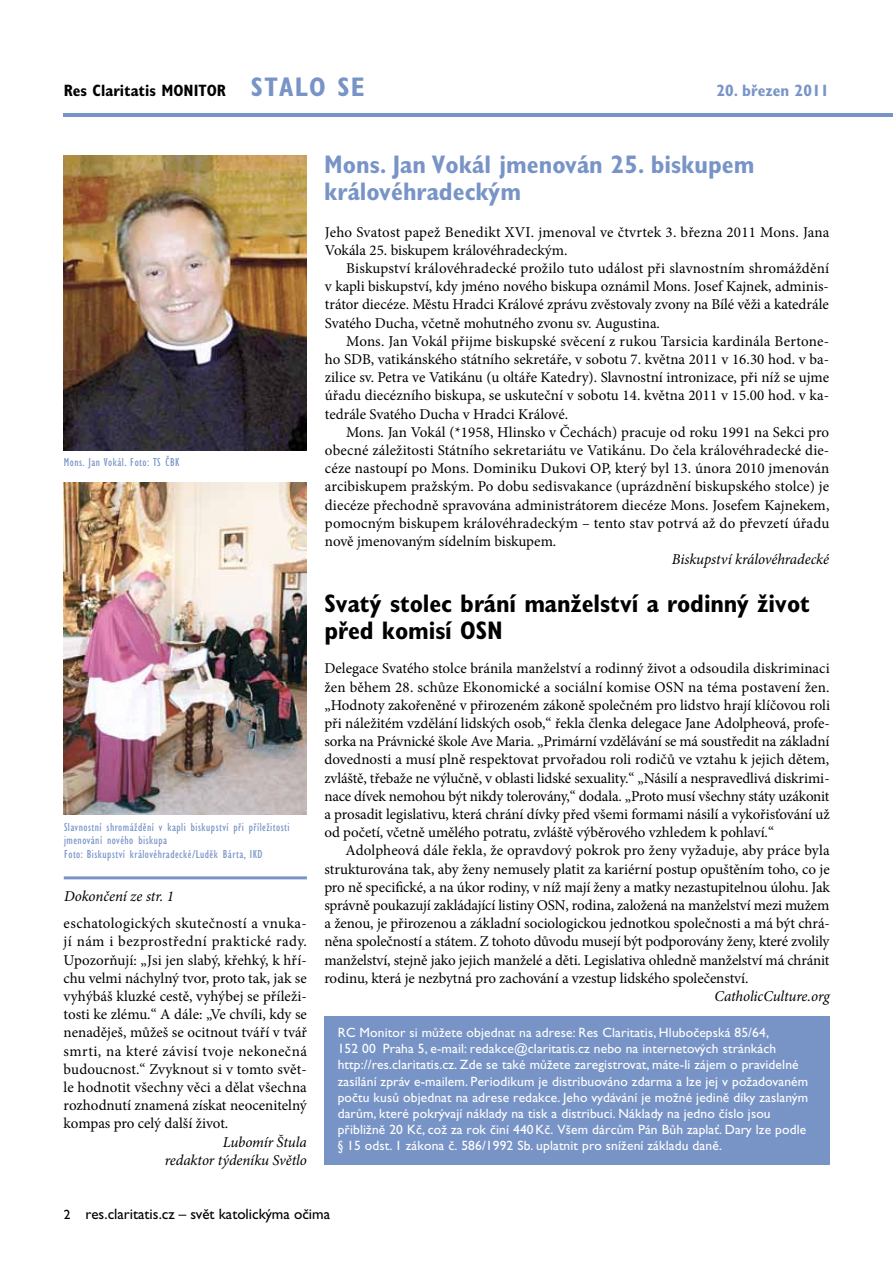
<style>
.page{position:relative;width:893px;height:1263px;background:#fff}
.page>*{position:absolute;margin:0;border:0;box-sizing:border-box;transform-origin:0 0}
.t1{font:700 condensed 25.5px/27px "Gill Sans Std";letter-spacing:-.005em;color:#000}
.t2{font:700 condensed 25.5px/27px "Gill Sans Std";color:#7894c7}
.t3{font:700 condensed 16.5px "Gill Sans Std";color:#000}
.t4{font:700 condensed 16.5px "Gill Sans Std";color:#7894c7}
.t5{font:15px/18.1px "Minion Pro";color:#000;text-align:justify}
.t6{font:italic 15px/18.1px "Minion Pro";letter-spacing:-.01em;color:#000;text-align:right}
.t7{font:15px "Gill Sans Std";color:#000}
.t8{font:13.5px/16.2px "Gill Sans Std";letter-spacing:.01em;color:#fff}
.t9{font:condensed 12px/13.5px "Gill Sans Std";letter-spacing:.04em;color:#7894c7}
.s1{font-size:27px;color:#7894c7}
.s2{font-size:13.5px}
</style>
<div class="page">
<hr style="left:64px;top:113px;width:829px;height:4px;background:#7894c7">
<div style="left:325px;top:1016px;width:505px;height:149px;background:#7894c7"></div>
<img style="left:63px;top:155px;width:244px;height:295px">
<hr style="left:64px;top:876px;width:243px;height:3px;background:#7894c7">
<img style="left:64px;top:483px;width:243px;height:332px">
<p class="t3" style="left:64px;top:81px;width:302px">Res Claritatis MONITOR <span class="s1">sta lo se</span></p>
<p class="t4" style="left:717px;top:81px;width:114px">20. březen 2011</p>
<p class="t9" style="left:64px;top:455px;width:117px">Mons. Jan Vokál. Foto: TS ČBK</p>
<p class="t9" style="left:64px;top:820px;width:227px">Slavnostní shromáždění v kapli biskupství při příležitosti jmenování nového biskupa<br>Foto: Biskupství královéhradecké/Luděk Bárta, IKD</p>
<p class="t6" style="left:64px;top:887px;width:111px">Dokončení ze str. 1</p>
<p class="t5" style="left:64px;top:914px;width:245px">eschatologických skutečností a vnuka&shy;jí nám i bezprostřední praktické rady.<br>Upozorňují: „Jsi jen slabý, křehký, k hří&shy;chu velmi náchylný tvor, proto tak, jak se vyhýbáš kluzké cestě, vyhýbej se příleži&shy;tosti ke zlému.“ A dále: „Ve chvíli, kdy se nenaděješ, můžeš se ocitnout tváří v tvář smrti, na které závisí tvoje nekonečná budoucnost.“ Zvyknout si v tomto svět&shy;le hodnotit všechny věci a dělat všechna rozhodnutí znamená získat neocenitelný kompas pro celý další život.</p>
<p class="t6" style="left:165px;top:1133px;width:144px">Lubomír Štula<br>redaktor týdeníku Světlo</p>
<h1 class="t2" style="left:324px;top:151px;width:432px">Mons. Jan Vokál jmenován 25. biskupem královéhradeckým</h1>
<p class="t5" style="left:325px;top:223px;width:506px">Jeho Svatost papež Benedikt XVI. jmenoval ve čtvrtek 3. března 2011 Mons. Jana<br>Vokála 25. biskupem královéhradeckým.</p>
<p class="t5" style="left:325px;top:259px;width:506px;text-indent:21px">Biskupství královéhradecké prožilo tuto událost při slavnostním shromáždění v kapli biskupství, kdy jméno nového biskupa oznámil Mons. Josef Kajnek, adminis&shy;trátor diecéze. Městu Hradci Králové zprávu zvěstovaly zvony na Bílé věži a katedrále Svatého Ducha, včetně mohutného zvonu sv. Augustina.</p>
<p class="t5" style="left:325px;top:332px;width:506px;text-indent:21px">Mons. Jan Vokál přijme biskupské svěcení z rukou Tarsicia kardinála Bertone&shy;ho SDB, vatikánského státního sekretáře, v sobotu 7. května 2011 v 16.30 hod. v ba&shy;zilice sv. Petra ve Vatikánu (u oltáře Katedry). Slavnostní intronizace, při níž se ujme úřadu diecézního biskupa, se uskuteční v sobotu 14. května 2011 v 15.00 hod. v ka&shy;tedrále Svatého Ducha v Hradci Králové.</p>
<p class="t5" style="left:325px;top:423px;width:506px;text-indent:21px">Mons. Jan Vokál (*1958, Hlinsko v Čechách) pracuje od roku 1991 na Sekci pro obecné záležitosti Státního sekretariátu ve Vatikánu. Do čela královéhradecké die&shy;céze nastoupí po Mons. Dominiku Dukovi OP, který byl 13. února 2010 jmenován arcibiskupem pražským. Po dobu sedisvakance (uprázdnění biskupského stolce) je diecéze přechodně spravována administrátorem diecéze Mons. Josefem Kajnekem, pomocným biskupem královéhradeckým – tento stav potrvá až do převzetí úřadu nově jmenovaným sídelním biskupem.</p>
<p class="t6" style="left:672px;top:550px;width:159px">Biskupství královéhradecké</p>
<h1 class="t1" style="left:324px;top:589px;width:487px">Svatý stolec brání manželství a rodinný život před komisí OSN</h1>
<p class="t5" style="left:324px;top:660px;width:507px">Delegace Svatého stolce bránila manželství a rodinný život a odsoudila diskriminaci žen během 28. schůze Ekonomické a sociální komise OSN na téma postavení žen. „Hodnoty zakořeněné v přirozeném zákoně společném pro lidstvo hrají klíčovou roli při náležitém vzdělání lidských osob,“ řekla členka delegace Jane Adolpheová, profe&shy;sorka na Právnické škole Ave Maria. „Primární vzdělávání se má soustředit na základní dovednosti a musí plně respektovat prvořadou roli rodičů ve vztahu k jejich dětem, zvláště, třebaže ne výlučně, v oblasti lidské sexuality.“ „Násilí a nespravedlivá diskrimi&shy;nace dívek nemohou být nikdy tolerovány,“ dodala. „Proto musí všechny státy uzákonit a prosadit legislativu, která chrání dívky před všemi formami násilí a vykořisťování už od početí, včetně umělého potratu, zvláště výběrového vzhledem k pohlaví.“</p>
<p class="t5" style="left:324px;top:841px;width:507px;text-indent:21px">Adolpheová dále řekla, že opravdový pokrok pro ženy vyžaduje, aby práce byla strukturována tak, aby ženy nemusely platit za kariérní postup opuštěním toho, co je pro ně specifické, a na úkor rodiny, v níž mají ženy a matky nezastupitelnou úlohu. Jak správně poukazují zakládající listiny OSN, rodina, založená na manželství mezi mužem a ženou, je přirozenou a základní sociologickou jednotkou společnosti a má být chrá&shy;něna společností a státem. Z tohoto důvodu musejí být podporovány ženy, které zvolily manželství, stejně jako jejich manželé a děti. Legislativa ohledně manželství má chránit rodinu, která je nezbytná pro zachování a vzestup lidského společenství.</p>
<p class="t6" style="left:714px;top:987px;width:117px">CatholicCulture.org</p>
<p class="t8" style="left:338px;top:1024px;width:472px">RC Monitor si můžete objednat na adrese: Res Claritatis, Hlubočepská 85/64,<br>152 00 Praha 5, e-mail: redakce@claritatis.cz nebo na internetových stránkách http://res.claritatis.cz. Zde se také můžete zaregistrovat, máte-li zájem o pravidelné zasílání zpráv e-mailem. Periodikum je distribuováno zdarma a lze jej v požadovaném počtu kusů objednat na adrese redakce. Jeho vydávání je možné jedině díky zaslaným darům, které pokrývají náklady na tisk a distribuci. Náklady na jedno číslo jsou přibližně 20 Kč, což za rok činí 440Kč. Všem dárcům Pán Bůh zaplať. Dary lze podle § 15 odst. 1 zákona č. 586/1992 Sb. uplatnit pro snížení základu daně.</p>
<p class="t7" style="left:64px;top:1206px;width:268px"><span class="s2">2</span> res.claritatis.cz – svět katolickýma očima</p>
</div>
